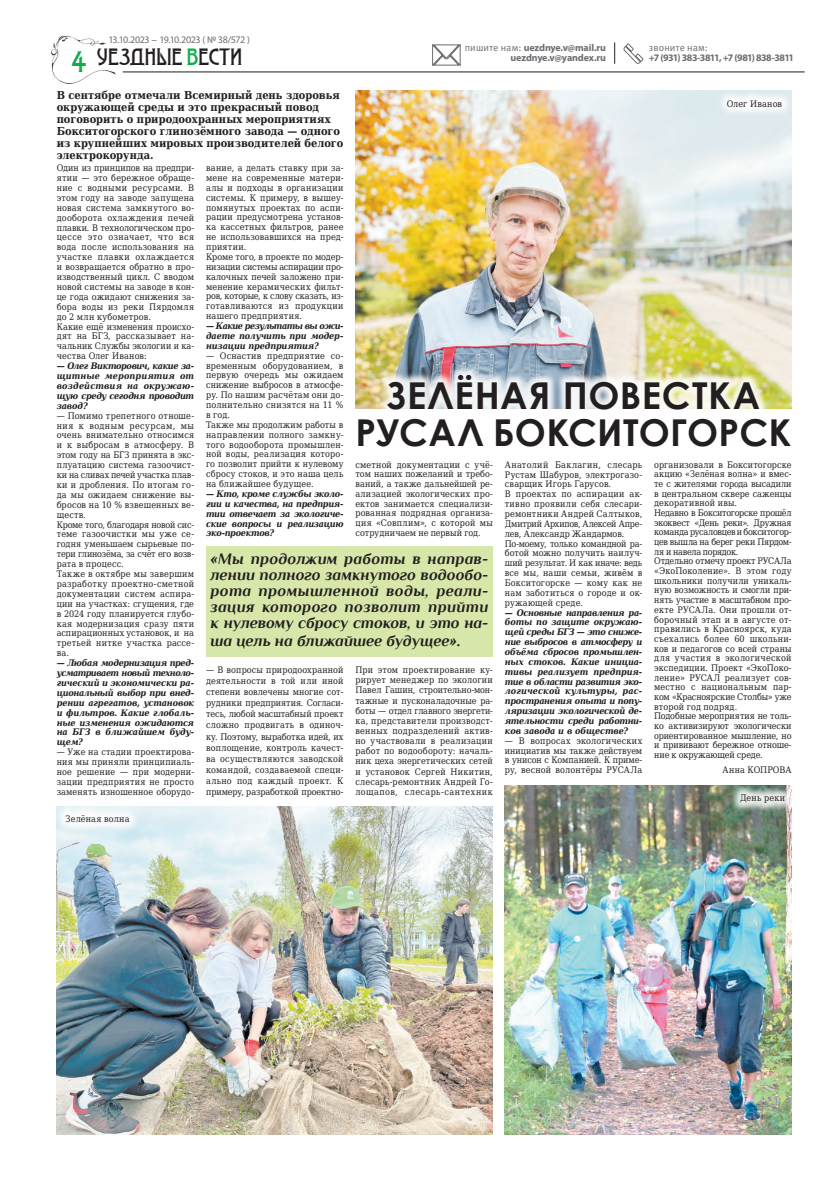
<style>
.page{position:relative;width:820px;height:1191px;background:#fff}
.page>*{position:absolute;margin:0;border:0;box-sizing:border-box;transform-origin:0 0}
.t1{font:700 37px/37px "Century Gothic";letter-spacing:.01em;color:#231f20;text-align:center}
.t2{font:24px "Modernist Three";color:#231f20}
.t3{font:italic 700 16px/16px "Philosopher";color:#231f20;text-align:justify}
.t4{font:700 11px/12px "DejaVu Serif Condensed";color:#231f20}
.t5{font:700 10px/10px "Myriad Pro";letter-spacing:-.025em;color:#6c6d70;text-align:right}
.t6{font:700 10px "Myriad Pro";letter-spacing:-.05em;color:#6c6d70}
.t7{font:10px "Myriad Pro";letter-spacing:-.045em;color:#6c6d70}
.t8{font:10px "Meta Pro";letter-spacing:.01em;color:#6c6d70}
.t9{font:9px/9.9px "DejaVu Serif Condensed";letter-spacing:.005em;color:#231f20}
.t10{font:italic 700 9px/9.9px "DejaVu Serif Condensed";letter-spacing:-.025em;color:#231f20;text-align:justify}
.s1{font-family:"DejaVu Serif Condensed"}
.s2{font-size:32px;color:#0cae4c}
.s3{color:#0cae4c}
.s4{font-family:"Meta Pro";font-weight:400}
.s5{font-size:18px}
</style>
<div class="page">
<img style="left:51px;top:36px;width:64px;height:48px">
<hr style="left:123px;top:71px;width:681px;height:1px;background:#231f20">
<svg style="left:432px;top:44px;width:29px;height:22px"></svg>
<svg style="left:623px;top:43px;width:20px;height:21px"></svg>
<svg style="left:614px;top:42px;width:1px;height:22px"></svg>
<img style="left:355px;top:91px;width:436px;height:273px">
<img style="left:57px;top:807px;width:435px;height:327px">
<img style="left:504px;top:785px;width:287px;height:349px">
<div style="left:716px;top:89px;width:76px;height:28px;background:#fff;opacity:.89"></div>
<div style="left:729px;top:784px;width:66px;height:30px;background:#fff;opacity:.89"></div>
<div style="left:55px;top:804px;width:85px;height:28px;background:#fff;opacity:.89"></div>
<div style="left:347px;top:364px;width:454px;height:93px;background:#fff;opacity:.89"></div>
<div style="left:206px;top:546px;width:286px;height:110px;background:#d7e7aa"></div>
<p class="t7" style="left:108px;top:34px;width:143px">13.10.2023 <span class="s1">‒</span> 19.10.2023 ( № 38/572 )</p>
<h2 class="t2" style="left:71px;top:41px;width:172px"><span class="s2">4</span> УЕЗДНЫЕ <span class="s3">В</span>ЕСТИ</h2>
<p class="t5" style="left:464px;top:42px;width:142px"><span class="s4">пишите нам:</span> uezdnye.v@mail.ru uezdnye.v@yandex.ru</p>
<p class="t8" style="left:648px;top:41px;width:60px">звоните нам:</p>
<p class="t6" style="left:648px;top:51px;width:147px">+7 (931) 383-3811, +7 (981) 838-3811</p>
<p class="t4" style="left:57px;top:89px;width:288px">В сентябре отмечали Всемирный день здоровья окружающей среды и это прекрасный повод поговорить о природоохранных мероприятиях Бокситогорского глинозёмного завода — одного из крупнейших мировых производителей белого электрокорунда.</p>
<p class="t9" style="left:206px;top:163px;width:139px">вание, а делать ставку при за&shy;мене на современные матери&shy;алы и подходы в организации системы. К примеру, в вышеу&shy;помянутых проектах по аспи&shy;рации предусмотрена установ&shy;ка кассетных фильтров, ранее не использовавшихся на пред&shy;приятии.<br>Кроме того, в проекте по модер&shy;низации системы аспирации про&shy;калочных печей заложено при&shy;менение керамических фильт&shy;ров, которые, к слову сказать, из&shy;готавливаются из продукции нашего предприятия.</p>
<p class="t10" style="left:206px;top:320px;width:139px">— Какие результаты вы ожи&shy;даете получить при модер&shy;низации предприятия?</p>
<p class="t9" style="left:206px;top:350px;width:139px">— Оснастив предприятие со&shy;временным оборудованием, в первую очередь мы ожидаем снижение выбросов в атмосфе&shy;ру. По нашим расчётам они до&shy;полнительно снизятся на 11 % в год.<br>Также мы продолжим работы в направлении полного замкну&shy;того водооборота промышлен&shy;ной воды, реализация которо&shy;го позволит прийти к нулевому сбросу стоков, и это наша цель на ближайшее будущее.</p>
<p class="t10" style="left:206px;top:488px;width:139px">— Кто, кроме службы эколо&shy;гии и качества, на предприя&shy;тии отвечает за экологиче&shy;ские вопросы и реализацию эко-проектов?</p>
<p class="t9" style="left:726px;top:98px;width:57px">Олег Иванов</p>
<p class="t9" style="left:57px;top:163px;width:139px">Один из принципов на предпри&shy;ятии — это бережное обраще&shy;ние с водными ресурсами. В этом году на заводе запущена новая система замкнутого во&shy;дооборота охлаждения печей плавки. В технологическом про&shy;цессе это означает, что вся вода после использования на участке плавки охлаждается и возвращается обратно в про&shy;изводственный цикл. С вводом новой системы на заводе в кон&shy;це года ожидают снижения за&shy;бора воды из реки Пярдомля до 2 млн кубометров.<br>Какие ещё изменения происхо&shy;дят на БГЗ, рассказывает на&shy;чальник Службы экологии и ка&shy;чества Олег Иванов:</p>
<p class="t10" style="left:57px;top:360px;width:139px">— Олег Викторович, какие за&shy;щитные мероприятия от воздействия на окружаю&shy;щую среду сегодня проводит завод?</p>
<p class="t9" style="left:57px;top:410px;width:139px">— Помимо трепетного отноше&shy;ния к водным ресурсам, мы очень внимательно относимся и к выбросам в атмосферу. В этом году на БГЗ принята в экс&shy;плуатацию система газоочист&shy;ки на сливах печей участка плав&shy;ки и дробления. По итогам го&shy;да мы ожидаем снижение вы&shy;бросов на 10 % взвешенных ве&shy;ществ.<br>Кроме того, благодаря новой сис&shy;теме газоочистки мы уже се&shy;годня уменьшаем сырьевые по&shy;тери глинозёма, за счёт его возв&shy;рата в процесс.<br>Также в октябре мы завершим разработку проектно-сметной документации систем аспира&shy;ции на участках: сгущения, где в 2024 году планируется глубо&shy;кая модернизация сразу пяти аспирационных установок, и на третьей нитке участка рассе&shy;ва.</p>
<p class="t10" style="left:57px;top:657px;width:139px">— Любая модернизация пред&shy;усматривает новый техноло&shy;гический и экономически ра&shy;циональный выбор при внед&shy;рении агрегатов, установок и фильтров. Какие глобаль&shy;ные изменения ожидаются на БГЗ в ближайшем буду&shy;щем?</p>
<p class="t9" style="left:57px;top:747px;width:139px;text-align:justify">— Уже на стадии проектирова&shy;ния мы приняли принципиаль&shy;ное решение — при модерни&shy;зации предприятия не просто заменять изношенное оборудо-</p>
<h1 class="t1" style="left:355px;top:375px;width:437px">ЗЕЛЁНАЯ ПОВЕСТКА<br>РУСАЛ БОКСИТОГОРСК</h1>
<p class="t9" style="left:355px;top:459px;width:139px;text-align:justify">сметной документации с учё&shy;том наших пожеланий и требо&shy;ваний, а также дальнейшей ре&shy;ализацией экологических про&shy;ектов занимается специализи&shy;рованная подрядная организа&shy;ция «Совплим», с которой мы сотрудничаем не первый год.</p>
<p class="t9" style="left:504px;top:459px;width:139px">Анатолий Баклагин, слесарь<br>Рустам Шабуров, электрогазо&shy;сварщик Игорь Гарусов.<br>В проектах по аспирации ак&shy;тивно проявили себя слесари&shy;ремонтники Андрей Салтыков,<br>Дмитрий Архипов, Алексей Апре&shy;лев, Александр Жандармов.<br>По-моему, только командной ра&shy;ботой можно получить наилуч&shy;ший результат. И как иначе: ведь все мы, наши семьи, живём в<br>Бокситогорске — кому как не нам заботиться о городе и ок&shy;ружающей среде.</p>
<p class="t10" style="left:504px;top:607px;width:139px">— Основные направления ра&shy;боты по защите окружаю&shy;щей среды БГЗ — это сниже&shy;ние выбросов в атмосферу и объёма сбросов промышлен&shy;ных стоков. Какие инициа&shy;тивы реализует предприя&shy;тие в области развития эко&shy;логической культуры, рас&shy;пространения опыта и попу&shy;ляризации экологической де&shy;ятельности среди работни&shy;ков завода и в обществе?</p>
<p class="t9" style="left:504px;top:735px;width:139px;text-align:justify">— В вопросах экологических инициатив мы также действуем в унисон с Компанией. К приме&shy;ру, весной волонтёры РУСАЛа</p>
<p class="t9" style="left:654px;top:459px;width:139px">организовали в Бокситогорске акцию «Зелёная волна» и вмес&shy;те с жителями города высадили в центральном сквере саженцы декоративной ивы.<br>Недавно в Бокситогорске прошёл экоквест «День реки». Дружная команда русаловцев и бокситогор&shy;цев вышла на берег реки Пярдом&shy;ля и навела порядок.<br>Отдельно отмечу проект РУСАЛа «ЭкоПоколение». В этом году школьники получили уникаль&shy;ную возможность и смогли при&shy;нять участие в масштабном про&shy;екте РУСАЛа. Они прошли от&shy;борочный этап и в августе от&shy;правились в Красноярск, куда съехались более 60 школьни&shy;ков и педагогов со всей страны для участия в экологической экспедиции. Проект «ЭкоПоко&shy;ление» РУСАЛ реализует сов&shy;местно с национальным пар&shy;ком «Красноярские Столбы» уже второй год подряд.<br>Подобные мероприятия не толь&shy;ко активизируют экологически ориентированное мышление, но и прививают бережное отноше&shy;ние к окружающей среде.</p>
<p class="t9" style="left:722px;top:765px;width:71px">Анна КОПРОВА</p>
<h3 class="t3" style="left:210px;top:551px;width:279px"><span class="s5">«</span>Мы продолжим работы в направ&shy;лении полного замкнутого водообо&shy;рота промышленной воды, реали&shy;зация которого позволит прийти к нулевому сбросу стоков, и это на-</h3>
<h3 class="t3" style="left:210px;top:633px;width:252px">ша цель на ближайшее будущее<span class="s5">».</span></h3>
<p class="t9" style="left:206px;top:664px;width:139px;line-height:11.1px;text-align:justify">— В вопросы природоохранной деятельности в той или иной степени вовлечены многие сот&shy;рудники предприятия. Согласи&shy;тесь, любой масштабный проект сложно продвигать в одиноч&shy;ку. Поэтому, выработка идей, их воплощение, контроль качест&shy;ва осуществляются заводской командой, создаваемой специ&shy;ально под каждый проект. К примеру, разработкой проектно-</p>
<p class="t9" style="left:355px;top:664px;width:139px;text-align:justify">При этом проектирование ку&shy;рирует менеджер по экологии Павел Гашин, строительно-мон&shy;тажные и пусконаладочные ра&shy;боты — отдел главного энергети&shy;ка, представители производст&shy;венных подразделений актив&shy;но участвовали в реализации работ по водообороту: началь&shy;ник цеха энергетических сетей и установок Сергей Никитин, слесарь-ремонтник Андрей Го&shy;лощапов, слесарь-сантехник</p>
<p class="t9" style="left:739px;top:792px;width:47px">День реки</p>
<p class="t9" style="left:66px;top:813px;width:65px">Зелёная волна</p>
</div>
